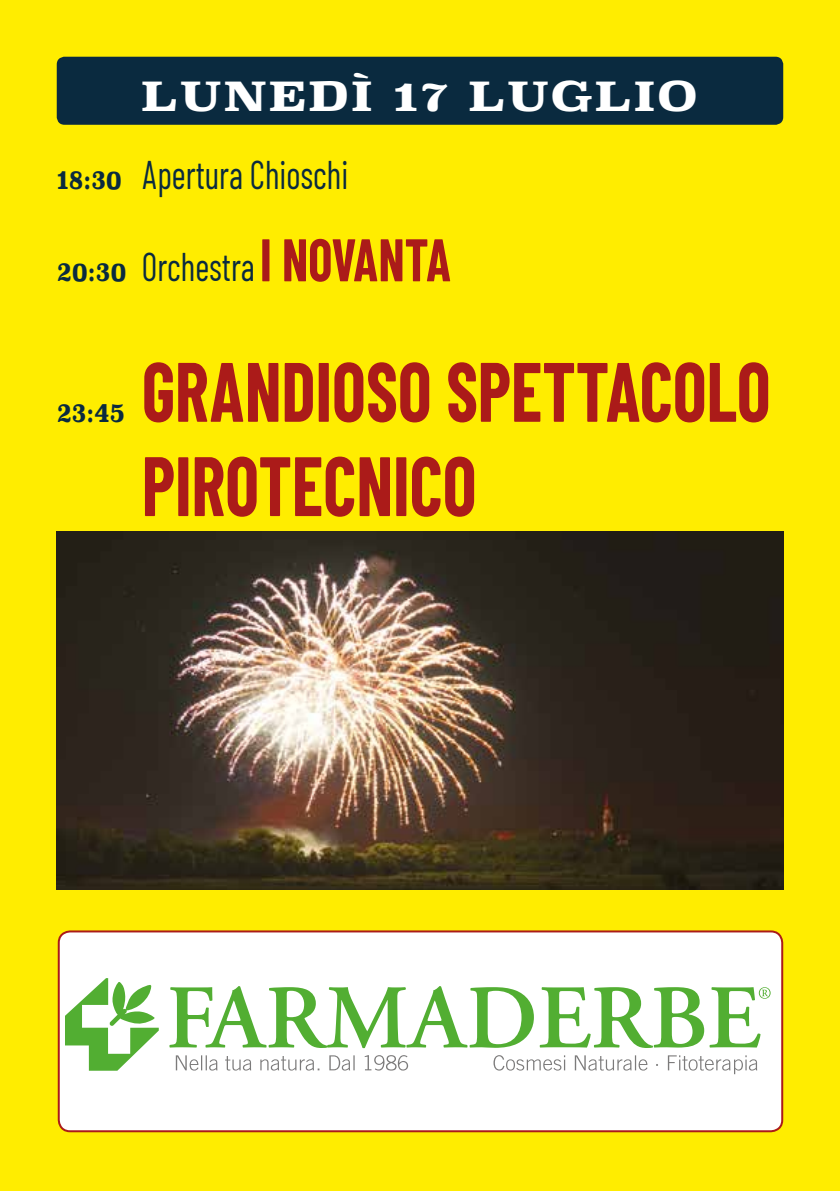
<style>
.page{position:relative;width:840px;height:1191px;background:#fff}
.page>*{position:absolute;margin:0;border:0;box-sizing:border-box;transform-origin:0 0}
.t1{font:700 84px/94.2px "Barlow Condensed";color:#ab1b19;scale:.85 1}
.t2{font:40px "Barlow Condensed";color:#0a2a3f;scale:.85 1}
.t3{font:700 40px "Superclarendon Rg";letter-spacing:.03em;color:#fff;scale:1.2 1}
.t4{font:700 26px "Superclarendon Rg";color:#0a2a3f;scale:.85 1}
.s1{font-family:"Superclarendon Rg";font-weight:700;font-size:26px}
.s2{font-weight:700;font-size:60px;color:#ab1b19}
</style>
<div class="page">
<div style="left:0;top:0;width:839px;height:1191px;background:#ffed00"></div>
<img style="left:57px;top:531px;width:725px;height:359px">
<div style="left:57px;top:57px;width:725px;height:68px;background:#0a2a3f;border-radius:8px"></div>
<div style="left:59px;top:931px;width:722px;height:200px;background:#fff;border-radius:11px"></div>
<div style="left:58px;top:930px;width:724px;height:202px;border:2px solid #ab1b19;border-radius:11px"></div>
<svg style="left:169px;top:986px;width:601px;height:62px"></svg>
<svg style="left:176px;top:1055px;width:232px;height:15px"></svg>
<svg style="left:493px;top:1055px;width:263px;height:19px"></svg>
<svg style="left:65px;top:978px;width:94px;height:92px"></svg>
<p class="t3" style="left:141px;top:73px;width:465px">LUNEDÌ 17 LUGLIO</p>
<p class="t2" style="left:57px;top:150px;width:344px"><span class="s1">18:30</span> Apertura Chioschi</p>
<p class="t2" style="left:57px;top:242px;width:465px"><span class="s1">20:30</span> Orchestra <span class="s2">I NOVANTA</span></p>
<p class="t4" style="left:57px;top:397px;width:81px">23:45</p>
<h1 class="t1" style="left:142px;top:342px;width:740px">GRANDIOSO SPETTACOLO<br>PIROTECNICO</h1>
</div>
